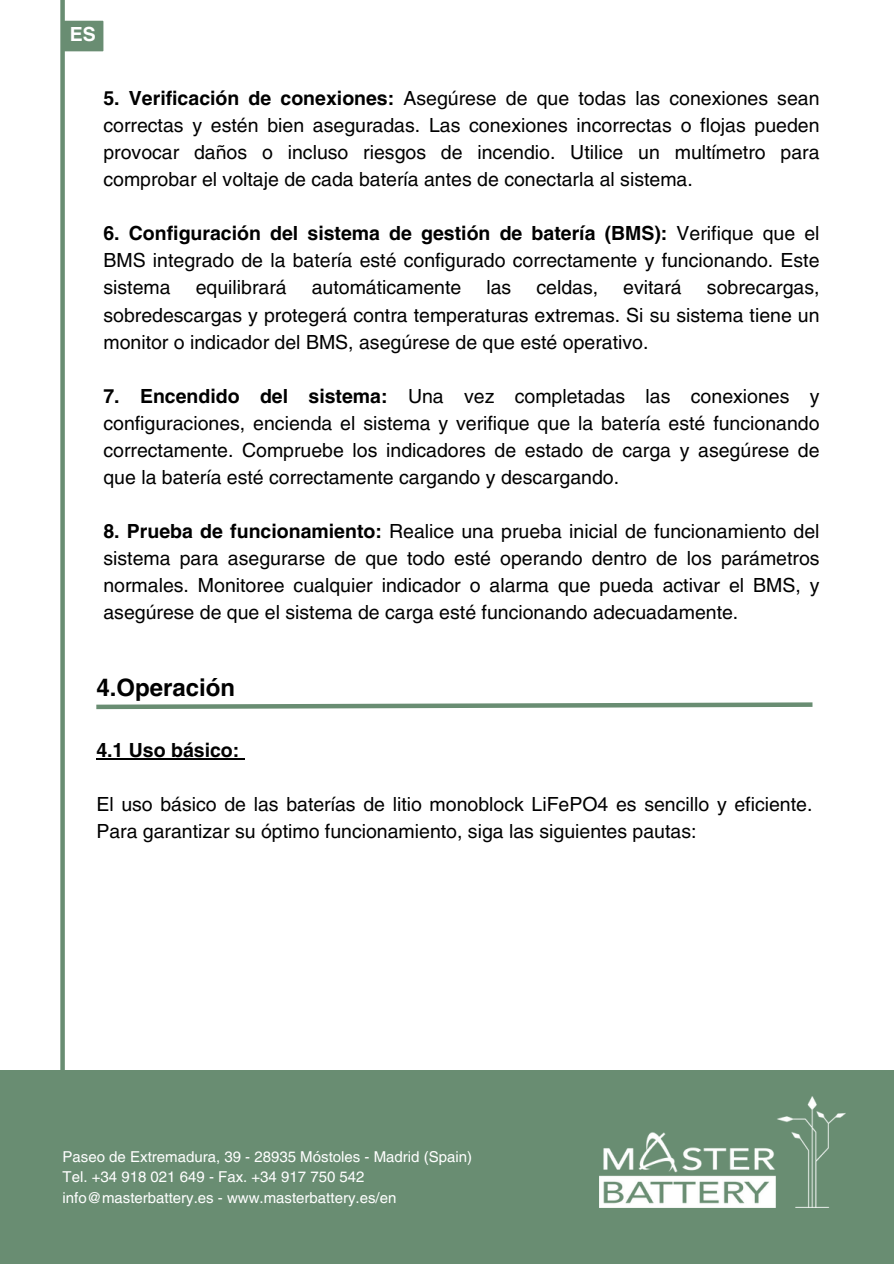
<style>
.page{position:relative;width:894px;height:1264px;background:#fff}
.page>*{position:absolute;margin:0;border:0;box-sizing:border-box;transform-origin:0 0}
.t1{font:700 24px "Helvetica LT Pro";color:#000}
.t2{font:19.5px/27px "Helvetica LT Pro";color:#000;text-align:justify}
.t3{font:700 19.5px "Helvetica LT Pro";color:#000}
.t4{font:700 19.5px "Helvetica LT Pro";color:#fff}
.t5{font:15px "Helvetica LT Pro";color:#fff}
.s1{font-weight:700}
</style>
<div class="page">
<div style="left:60px;top:0;width:5px;height:1070px;background:#698d72"></div>
<div style="left:0;top:1070px;width:893px;height:193px;background:#698d72"></div>
<img style="left:599px;top:1096px;width:246px;height:111px">
<svg style="left:65px;top:21px;width:38px;height:30px"></svg>
<svg style="left:96px;top:702px;width:717px;height:8px"></svg>
<hr style="left:96px;top:758px;width:143px;height:1px;background:#000">
<h4 class="t4" style="left:70px;top:27px;width:27px">ES</h4>
<h4 class="t2" style="left:103px;top:87px;width:717px"><span class="s1">5. Verificación de conexiones:</span> Asegúrese de que todas las conexiones sean correctas y estén bien aseguradas. Las conexiones incorrectas o flojas pueden provocar daños o incluso riesgos de incendio. Utilice un multímetro para comprobar el voltaje de cada batería antes de conectarla al sistema.</h4>
<h1 class="t2" style="left:103px;top:222px;width:717px"><span class="s1">6. Configuración del sistema de gestión de batería (BMS):</span> Verifique que el BMS integrado de la batería esté configurado correctamente y funcionando. Este sistema</h1>
<h1 class="t2" style="left:196px;top:276px;width:92px">equilibrará</h1>
<h1 class="t2" style="left:312px;top:276px;width:151px">automáticamente</h1>
<h1 class="t2" style="left:486px;top:276px;width:26px">las</h1>
<h1 class="t2" style="left:536px;top:276px;width:63px">celdas,</h1>
<h1 class="t2" style="left:623px;top:276px;width:60px">evitará</h1>
<h1 class="t2" style="left:103px;top:276px;width:717px;text-indent:603px">sobrecargas, sobredescargas y protegerá contra temperaturas extremas. Si su sistema tiene un monitor o indicador del BMS, asegúrese de que esté operativo.</h1>
<h3 class="t2" style="left:103px;top:384px;width:717px"><span class="s1">7. Encendido del sistema:</span> Una vez completadas las conexiones y configuraciones, encienda el sistema y verifique que la batería esté funcionando correctamente. Compruebe los indicadores de estado de carga y asegúrese de que la batería esté correctamente cargando y descargando.</h3>
<h4 class="t2" style="left:103px;top:519px;width:717px"><span class="s1">8. Prueba de funcionamiento:</span> Realice una prueba inicial de funcionamiento del sistema para asegurarse de que todo esté operando dentro de los parámetros normales. Monitoree cualquier indicador o alarma que pueda activar el BMS, y asegúrese de que el sistema de carga esté funcionando adecuadamente.</h4>
<p class="t1" style="left:96px;top:678px;width:140px">4.Operación</p>
<p class="t3" style="left:96px;top:743px;width:144px">4.1 Uso básico:</p>
<p class="t2" style="left:96px;top:793px;width:717px">El uso básico de las baterías de litio monoblock LiFePO4 es sencillo y eficiente.<br>Para garantizar su óptimo funcionamiento, siga las siguientes pautas:</p>
<h2 class="t5" style="left:63px;top:1151px;width:411px">Paseo de Extremadura, 39 - 28935 Móstoles - Madrid (Spain)</h2>
<h4 class="t5" style="left:63px;top:1171px;width:303px">Tel. +34 918 021 649 - Fax. +34 917 750 542</h4>
<h4 class="t5" style="left:63px;top:1191px;width:335px">info@masterbattery.es - www.masterbattery.es/en</h4>
</div>
